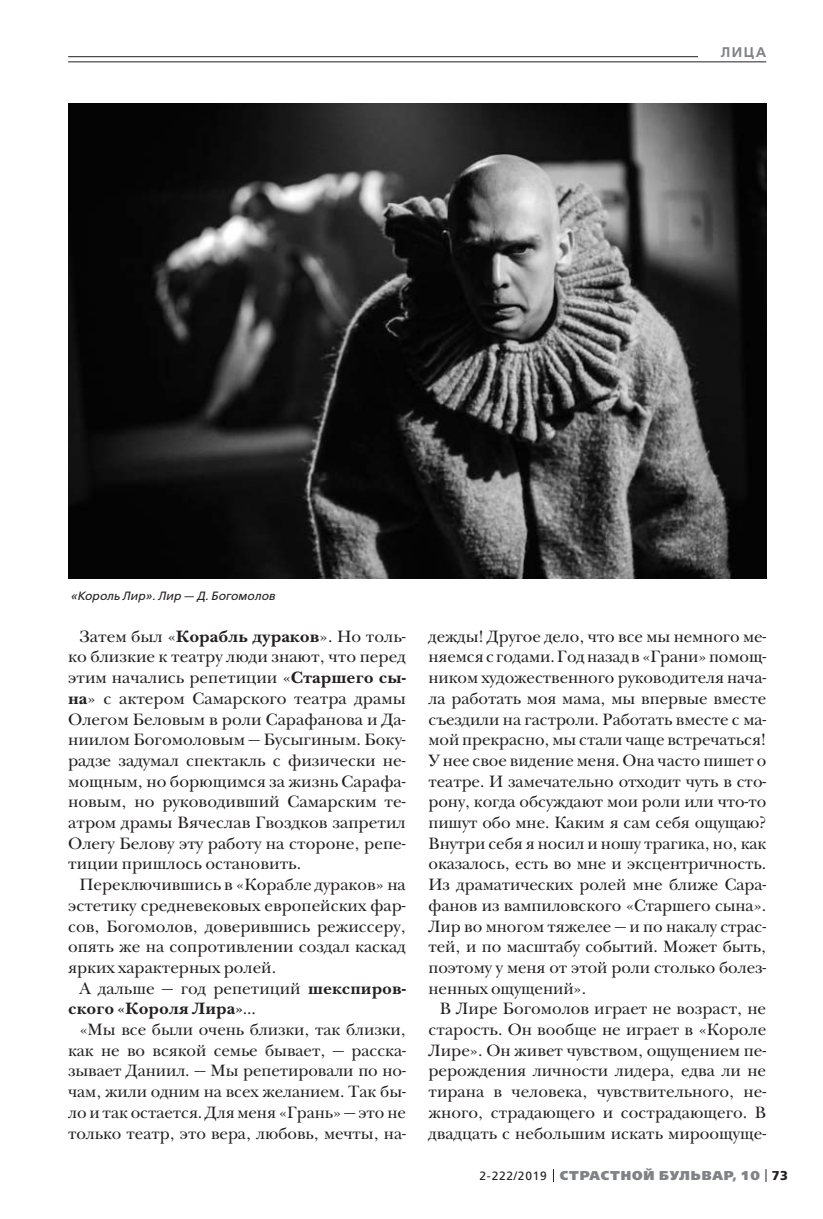
<style>
.page{position:relative;width:823px;height:1219px;background:#fff}
.page>*{position:absolute;margin:0;border:0;box-sizing:border-box;transform-origin:0 0}
.t1{font:17px/20.6px "New Baskerville ITC";color:#231f20;text-align:justify}
.t2{font:700 17px/20.8px "New Baskerville ITC";color:#231f20}
.t3{font:600 14px "Free Set";color:#808285}
.t4{font:800 12.8px "Free Set";letter-spacing:.07em;color:#808285}
.t5{font:italic 12px "Free Set";color:#231f20}
.s1{font-weight:700}
.s2{font-weight:400}
.s3{font-weight:400;font-size:12px;color:#231f20}
.s4{font-weight:700;color:#231f20}
</style>
<div class="page">
<svg style="left:765px;top:1169px;width:1px;height:13px"></svg>
<hr style="left:68px;top:56px;width:697px;height:1px;background:#231f20">
<div style="left:697px;top:41px;width:68px;height:21px;background:#fff"></div>
<hr style="left:68px;top:62px;width:697px;height:1px;background:#231f20">
<img style="left:68px;top:104px;width:697px;height:474px">
<p class="t3" style="left:720px;top:45px;width:47px">ЛИЦА</p>
<p class="t5" style="left:70px;top:590px;width:206px">«Король Лир». Лир — Д. Богомолов</p>
<p class="t1" style="left:68px;top:627px;width:339px;text-indent:11px">Затем был «<span class="s1">Корабль дураков</span>». Но толь&shy;ко близкие к театру люди знают, что перед этим начались репетиции «<span class="s1">Старшего сы&shy;на</span>» с актером Самарского театра драмы Олегом Беловым в роли Сарафанова и Да&shy;ниилом Богомоловым — Бусыгиным. Боку&shy;радзе задумал спектакль с физически не&shy;мощным, но борющимся за жизнь Сарафа&shy;новым, но руководивший Самарским те&shy;атром драмы Вячеслав Гвоздков запретил Олегу Белову эту работу на стороне, репе&shy;тиции пришлось остановить.</p>
<p class="t1" style="left:68px;top:876px;width:339px;text-indent:11px">Переключившись в «Корабле дураков» на эстетику средневековых европейских фар&shy;сов, Богомолов, доверившись режиссеру, опять же на сопротивлении создал каскад ярких характерных ролей.</p>
<p class="t2" style="left:68px;top:979px;width:339px;text-indent:11px"><span class="s2">А дальше — год репетиций</span> шекспиров&shy;ского «Короля Лира»<span class="s2">...</span></p>
<p class="t1" style="left:68px;top:1021px;width:339px;text-indent:11px">«Мы все были очень близки, так близки, как не во всякой семье бывает, — расска&shy;зывает Даниил. — Мы репетировали по но&shy;чам, жили одним на всех желанием. Так бы&shy;ло и так остается. Для меня «Грань» — это не только театр, это вера, любовь, мечты, на-</p>
<p class="t1" style="left:428px;top:627px;width:339px">дежды! Другое дело, что все мы немного ме&shy;няемся с годами. Год назад в «Грани» помощ&shy;ником художественного руководителя нача&shy;ла работать моя мама, мы впервые вместе съездили на гастроли. Работать вместе с ма&shy;мой прекрасно, мы стали чаще встречаться!<br>У нее свое видение меня. Она часто пишет о театре. И замечательно отходит чуть в сто&shy;рону, когда обсуждают мои роли или что-то пишут обо мне. Каким я сам себя ощущаю?<br>Внутри себя я носил и ношу трагика, но, как оказалось, есть во мне и эксцентричность.<br>Из драматических ролей мне ближе Сара&shy;фанов из вампиловского «Старшего сына».<br>Лир во многом тяжелее — и по накалу страс&shy;тей, и по масштабу событий. Может быть, поэтому у меня от этой роли столько болез&shy;ненных ощущений».</p>
<p class="t1" style="left:428px;top:1000px;width:339px;text-indent:11px">В Лире Богомолов играет не возраст, не старость. Он вообще не играет в «Короле Лире». Он живет чувством, ощущением пе&shy;рерождения личности лидера, едва ли не тирана в человека, чувствительного, не&shy;жного, страдающего и сострадающего. В двадцать с небольшим искать мироощуще-</p>
<p class="t4" style="left:479px;top:1169px;width:310px"><span class="s3">2-222/2019</span> СТРАСТНОЙ БУЛЬВАР, 10 <span class="s4">73</span></p>
</div>
